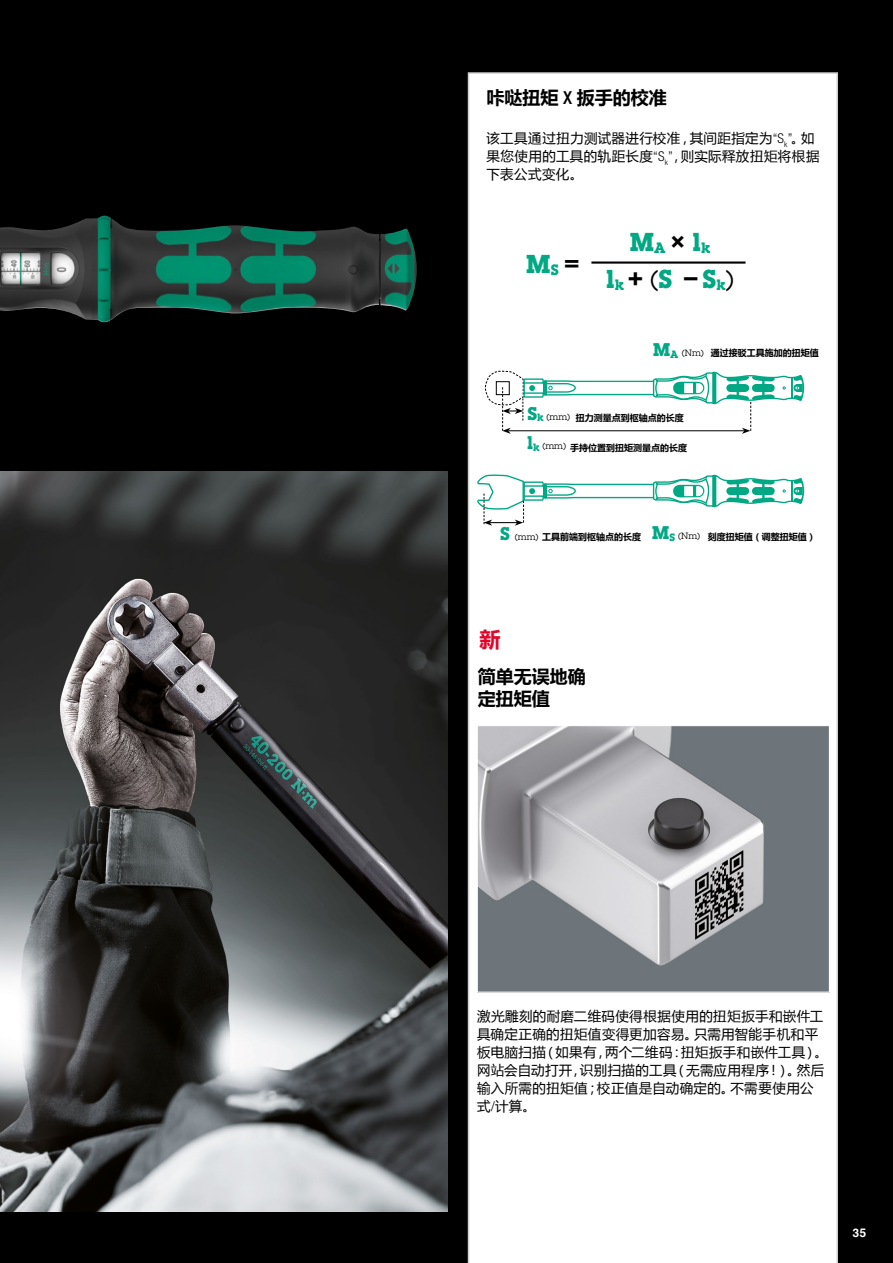
<style>
.page{position:relative;width:893px;height:1263px;background:#000}
.page>*{position:absolute;margin:0;border:0;box-sizing:border-box;transform-origin:0 0}
.t1{font:700 25.35px "Lubalin Graph Std";color:#00a884}
.t2{font:700 21px "Microsoft Ya Hei";color:#e40428}
.t3{font:700 18px/21.6px "Microsoft Ya Hei";color:#000}
.t4{font:13.5px/18px "Microsoft Ya Hei";letter-spacing:.025em;color:#000}
.t5{font:700 12px "Helvetica World";color:#fff}
.t6{font:700 9px "Microsoft Ya Hei";color:#000}
.t7{font:9px "Lubalin Graph Std";color:#000}
.s1{font-family:"Helvetica Neue LTW1 G";font-weight:500;font-stretch:condensed}
.s2{font-family:"Helvetica Neue LTW1 G";font-weight:300;font-stretch:condensed}
.s3{color:#000}
.s4{font-weight:400;color:#000}
.s5{font-weight:700;font-size:18px;color:#00a884}
.s6{font-weight:700;font-size:10.5px;color:#00a884}
.s7{font-family:"Lubalin Graph Std";font-size:18px;color:#00a884}
.s8{font-family:"Lubalin Graph Std";font-weight:400}
</style>
<div class="page">
<div style="left:468px;top:72px;width:370px;height:1191px;background:#fff"></div>
<svg style="left:477px;top:474px;width:327px;height:52px;background:#d7f0ea"></svg>
<svg style="left:484px;top:371px;width:320px;height:63px;background:#dbefea"></svg>
<hr style="left:591px;top:261px;width:154px;height:3px;background:#000">
<img style="left:479px;top:727px;width:349px;height:264px">
<div style="left:477px;top:725px;width:353px;height:268px;border:1px solid #fff"></div>
<img style="left:0;top:216px;width:417px;height:106px">
<img style="left:0;top:471px;width:448px;height:741px">
<h3 class="t3" style="left:486px;top:86px;width:182px">咔哒扭矩 <span class="s1">X</span> 扳手的校准</h3>
<p class="t4" style="left:486px;top:129px;width:335px">该工具通过扭力测试器进行校准，其间距指定为<span class="s2">“S</span><sub>k</sub><span class="s2">”</span>。如果您使用的工具的轨距长度<span class="s2">“S</span><sub>k</sub><span class="s2">”</span>，则实际释放扭矩将根据下表公式变化。</p>
<h1 class="t1" style="left:526px;top:247px;width:55px">M<sub>S</sub> <span class="s3">=</span></h1>
<h1 class="t1" style="left:629px;top:226px;width:82px">M<sub>A</sub> <span class="s3">×</span> l<sub>k</sub></h1>
<h1 class="t1" style="left:606px;top:262px;width:129px">l<sub>k</sub> <span class="s3">+</span> <span class="s4">(</span>S <span class="s3">−</span> S<sub>k</sub><span class="s4">)</span></h1>
<p class="t7" style="left:653px;top:347px;width:53px"><span class="s5">M</span><span class="s6">A</span> (Nm)</p>
<p class="t6" style="left:711px;top:347px;width:109px">通过接驳工具施加的扭矩值</p>
<p class="t7" style="left:527px;top:411px;width:44px"><span class="s5">S</span><span class="s6">k</span> (mm)</p>
<p class="t6" style="left:576px;top:411px;width:109px">扭力测量点到枢轴点的长度</p>
<p class="t7" style="left:527px;top:440px;width:41px"><span class="s5">l</span><span class="s6">k</span> (mm)</p>
<p class="t6" style="left:570px;top:441px;width:118px">手持位置到扭矩测量点的长度</p>
<p class="t6" style="left:500px;top:530px;width:143px"><span class="s7">S</span> <span class="s8">(mm)</span> 工具前端到枢轴点的长度</p>
<p class="t7" style="left:652px;top:531px;width:50px"><span class="s5">M</span><span class="s6">S</span> (Nm)</p>
<p class="t6" style="left:708px;top:530px;width:109px">刻度扭矩值（调整扭矩值）</p>
<h2 class="t2" style="left:479px;top:625px;width:22px">新</h2>
<h3 class="t3" style="left:478px;top:665px;width:109px">简单无误地确定扭矩值</h3>
<p class="t4" style="left:477px;top:1006px;width:352px">激光雕刻的耐磨二维码使得根据使用的扭矩扳手和嵌件工具确定正确的扭矩值变得更加容易。只需用智能手机和平板电脑扫描（如果有，两个二维码：扭矩扳手和嵌件工具）。网站会自动打开，识别扫描的工具（无需应用程序！）。然后输入所需的扭矩值；校正值是自动确定的。不需要使用公式<span class="s2">/</span>计算。</p>
<p class="t5" style="left:853px;top:1225px;width:15px">35</p>
</div>
